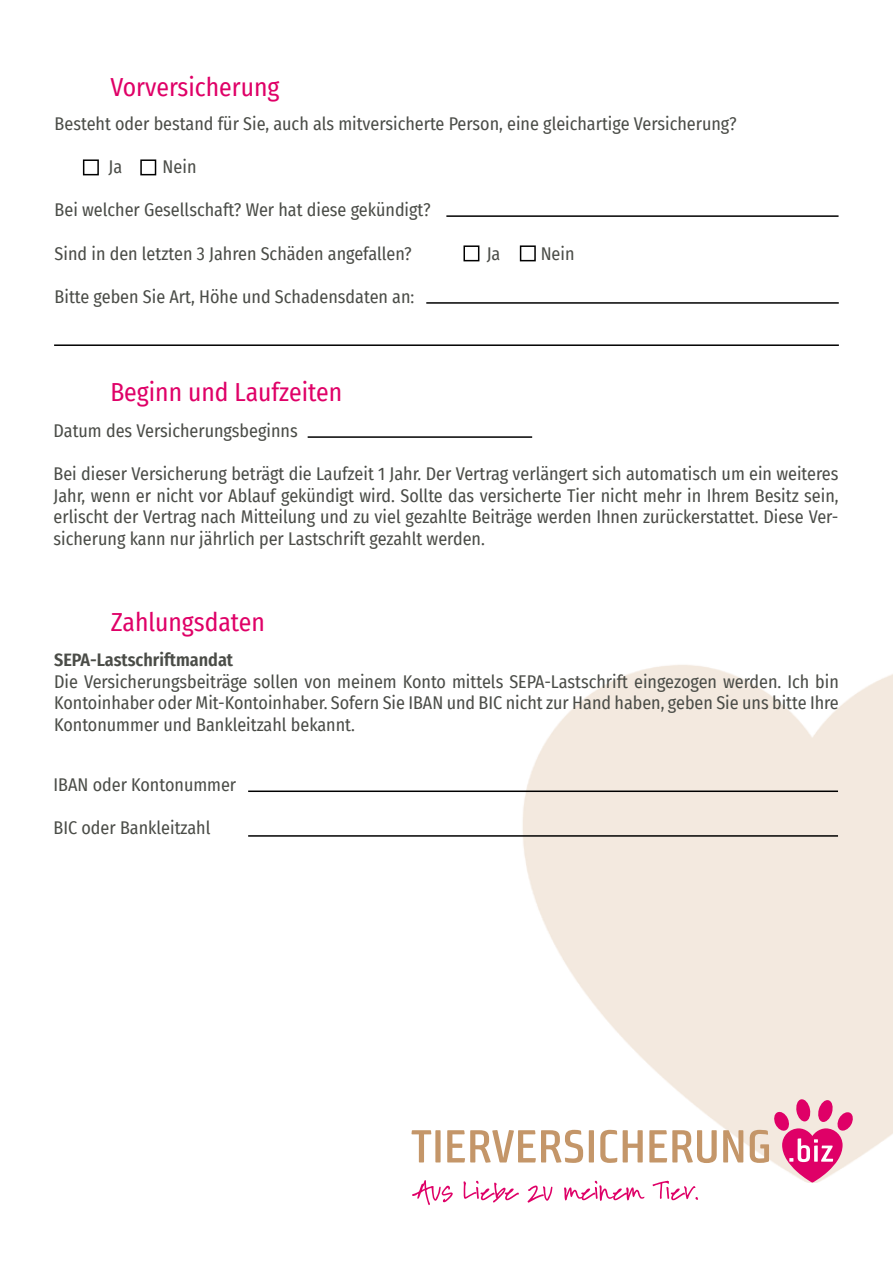
<style>
.page{position:relative;width:893px;height:1263px;background:#fff}
.page>*{position:absolute;margin:0;border:0;box-sizing:border-box;transform-origin:0 0}
.t1{font:25.5px "Fira Sans Condensed";color:#df0067}
.t2{font:18px/21.6px "Fira Sans Condensed";color:#4a4c47;text-align:justify}
.t3{font:600 18px "Fira Sans Condensed";color:#4a4c47}
</style>
<div class="page">
<svg style="left:411px;top:1130px;width:20px;height:32px"></svg>
<div style="left:435px;top:1130px;width:6px;height:32px;background:#c49669"></div>
<svg style="left:447px;top:1130px;width:136px;height:33px"></svg>
<div style="left:589px;top:1130px;width:5px;height:32px;background:#c49669"></div>
<svg style="left:600px;top:1130px;width:17px;height:33px"></svg>
<svg style="left:623px;top:1130px;width:20px;height:32px"></svg>
<svg style="left:649px;top:1130px;width:68px;height:33px"></svg>
<svg style="left:723px;top:1130px;width:20px;height:32px"></svg>
<svg style="left:750px;top:1099px;width:104px;height:83px"></svg>
<svg style="left:412px;top:1180px;width:41px;height:25px"></svg>
<svg style="left:464px;top:1181px;width:55px;height:21px"></svg>
<svg style="left:527px;top:1185px;width:25px;height:17px"></svg>
<svg style="left:564px;top:1181px;width:80px;height:20px"></svg>
<svg style="left:653px;top:1181px;width:45px;height:19px"></svg>
<hr style="left:446px;top:215px;width:392px;height:2px;background:#000">
<hr style="left:426px;top:302px;width:413px;height:2px;background:#000">
<div style="left:83px;top:159px;width:16px;height:16px;border:2px solid #000"></div>
<div style="left:140px;top:159px;width:16px;height:16px;border:2px solid #000"></div>
<hr style="left:54px;top:344px;width:785px;height:2px;background:#000">
<hr style="left:308px;top:436px;width:224px;height:2px;background:#000">
<div style="left:463px;top:245px;width:16px;height:16px;border:2px solid #000"></div>
<div style="left:520px;top:245px;width:16px;height:16px;border:2px solid #000"></div>
<hr style="left:248px;top:790px;width:590px;height:2px;background:#000">
<hr style="left:248px;top:835px;width:590px;height:2px;background:#000">
<h1 class="t1" style="left:111px;top:72px;width:170px">Vorversicherung</h1>
<p class="t2" style="left:55px;top:113px;width:683px">Besteht oder bestand für Sie, auch als mitversicherte Person, eine gleichartige Versicherung?</p>
<p class="t2" style="left:109px;top:156px;width:15px">Ja</p>
<p class="t2" style="left:163px;top:156px;width:35px">Nein</p>
<p class="t2" style="left:55px;top:200px;width:377px">Bei welcher Gesellschaft? Wer hat diese gekündigt?</p>
<p class="t2" style="left:55px;top:243px;width:359px">Sind in den letzten 3 Jahren Schäden angefallen?</p>
<p class="t2" style="left:487px;top:243px;width:15px">Ja</p>
<p class="t2" style="left:541px;top:243px;width:35px">Nein</p>
<p class="t2" style="left:55px;top:286px;width:361px">Bitte geben Sie Art, Höhe und Schadensdaten an:</p>
<h1 class="t1" style="left:110px;top:377px;width:233px">Beginn und Laufzeiten</h1>
<p class="t2" style="left:54px;top:420px;width:246px">Datum des Versicherungsbeginns</p>
<p class="t2" style="left:54px;top:463px;width:787px">Bei dieser Versicherung beträgt die Laufzeit 1 Jahr. Der Vertrag verlängert sich automatisch um ein weiteres Jahr, wenn er nicht vor Ablauf gekündigt wird. Sollte das versicherte Tier nicht mehr in Ihrem Besitz sein, erlischt der Vertrag nach Mitteilung und zu viel gezahlte Beiträge werden Ihnen zurückerstattet. Diese Ver&shy;sicherung kann nur jährlich per Lastschrift gezahlt werden.</p>
<h1 class="t1" style="left:111px;top:607px;width:155px">Zahlungsdaten</h1>
<p class="t3" style="left:54px;top:649px;width:181px">SEPA-Lastschriftmandat</p>
<p class="t2" style="left:54px;top:671px;width:786px">Die Versicherungsbeiträge sollen von meinem Konto mittels SEPA-Lastschrift eingezogen werden. Ich bin Kontoinhaber oder Mit-Kontoinhaber. Sofern Sie IBAN und BIC nicht zur Hand haben, geben Sie uns bitte Ihre Kontonummer und Bankleitzahl bekannt.</p>
<p class="t2" style="left:54px;top:774px;width:184px">IBAN oder Kontonummer</p>
<p class="t2" style="left:54px;top:817px;width:158px">BIC oder Bankleitzahl</p>
</div>
